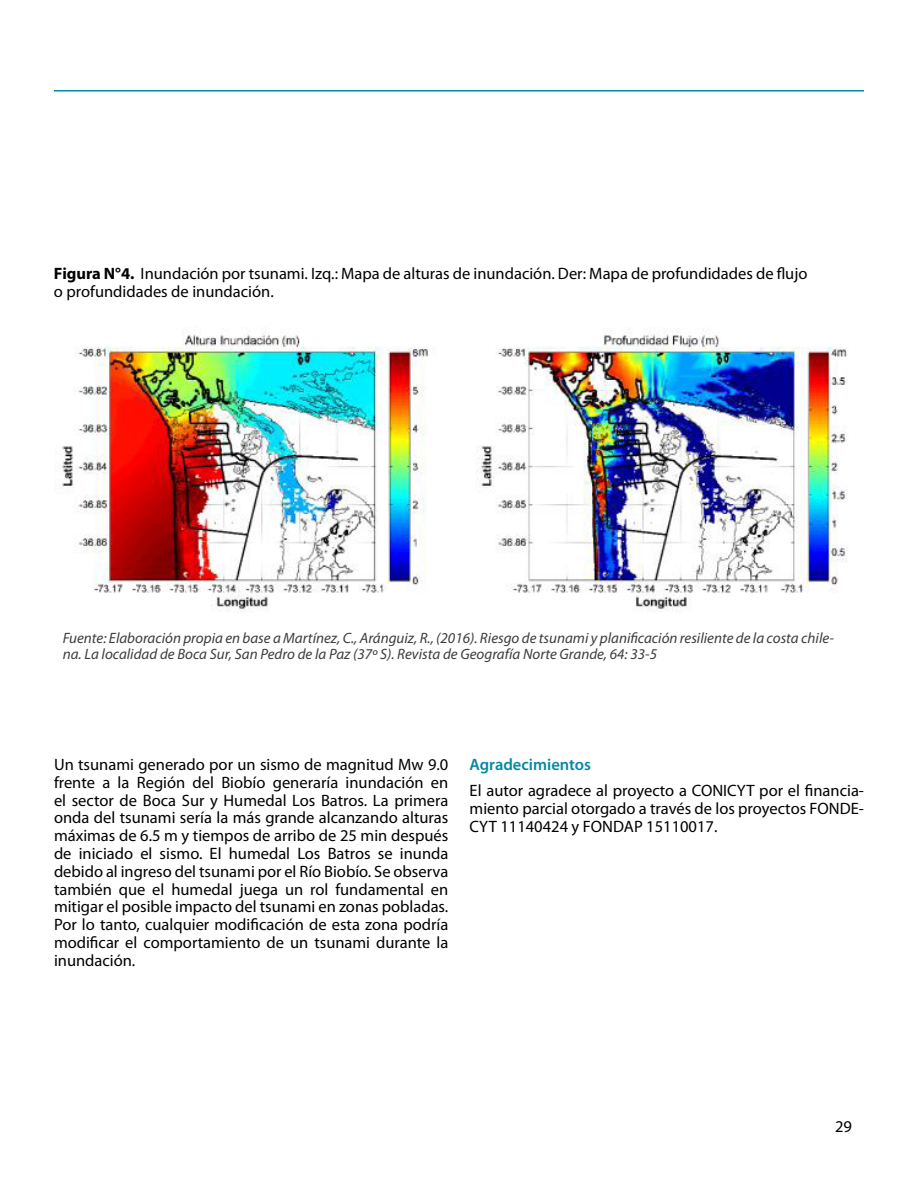
<style>
.page{position:relative;width:918px;height:1188px;background:#fff}
.page>*{position:absolute;margin:0;border:0;box-sizing:border-box;transform-origin:0 0}
.t1{font:16.5px/17.9px "Myriad Pro";color:#000;text-align:justify}
.t2{font:600 16.5px "Myriad Pro";color:#0688a4}
.t3{font:italic 15px/16.2px "Myriad Pro";color:#3c3c3b}
.s1{font-weight:700}
</style>
<div class="page">
<hr style="left:54px;top:90px;width:810px;height:1px;background:#0688a4">
<img style="left:59px;top:327px;width:788px;height:285px">
<p class="t1" style="left:54px;top:264px;width:755px"><span class="s1">Figura N°4.</span> Inundación por tsunami. Izq.: Mapa de alturas de inundación. Der: Mapa de profundidades de flujo o profundidades de inundación.</p>
<p class="t3" style="left:63px;top:630px;width:773px">Fuente: Elaboración propia en base a Martínez, C., Aránguiz, R., (2016). Riesgo de tsunami y planificación resiliente de la costa chile&shy;na. La localidad de Boca Sur, San Pedro de la Paz (37º S). Revista de Geografía Norte Grande, 64: 33-5</p>
<p class="t1" style="left:54px;top:755px;width:396px">Un tsunami generado por un sismo de magnitud Mw 9.0 frente a la Región del Biobío generaría inundación en el sector de Boca Sur y Humedal Los Batros. La primera onda del tsunami sería la más grande alcanzando alturas máximas de 6.5 m y tiempos de arribo de 25 min después de iniciado el sismo. El humedal Los Batros se inunda debido al ingreso del tsunami por el Río Biobío. Se observa también que el humedal juega un rol fundamental en mitigar el posible impacto del tsunami en zonas pobladas.<br>Por lo tanto, cualquier modificación de esta zona podría modificar el comportamiento de un tsunami durante la inundación.</p>
<p class="t2" style="left:470px;top:754px;width:123px">Agradecimientos</p>
<p class="t1" style="left:470px;top:782px;width:396px">El autor agradece al proyecto a CONICYT por el financia&shy;miento parcial otorgado a través de los proyectos FONDE-CYT 11140424 y FONDAP 15110017.</p>
<p class="t1" style="left:835px;top:1118px;width:18px">29</p>
</div>
